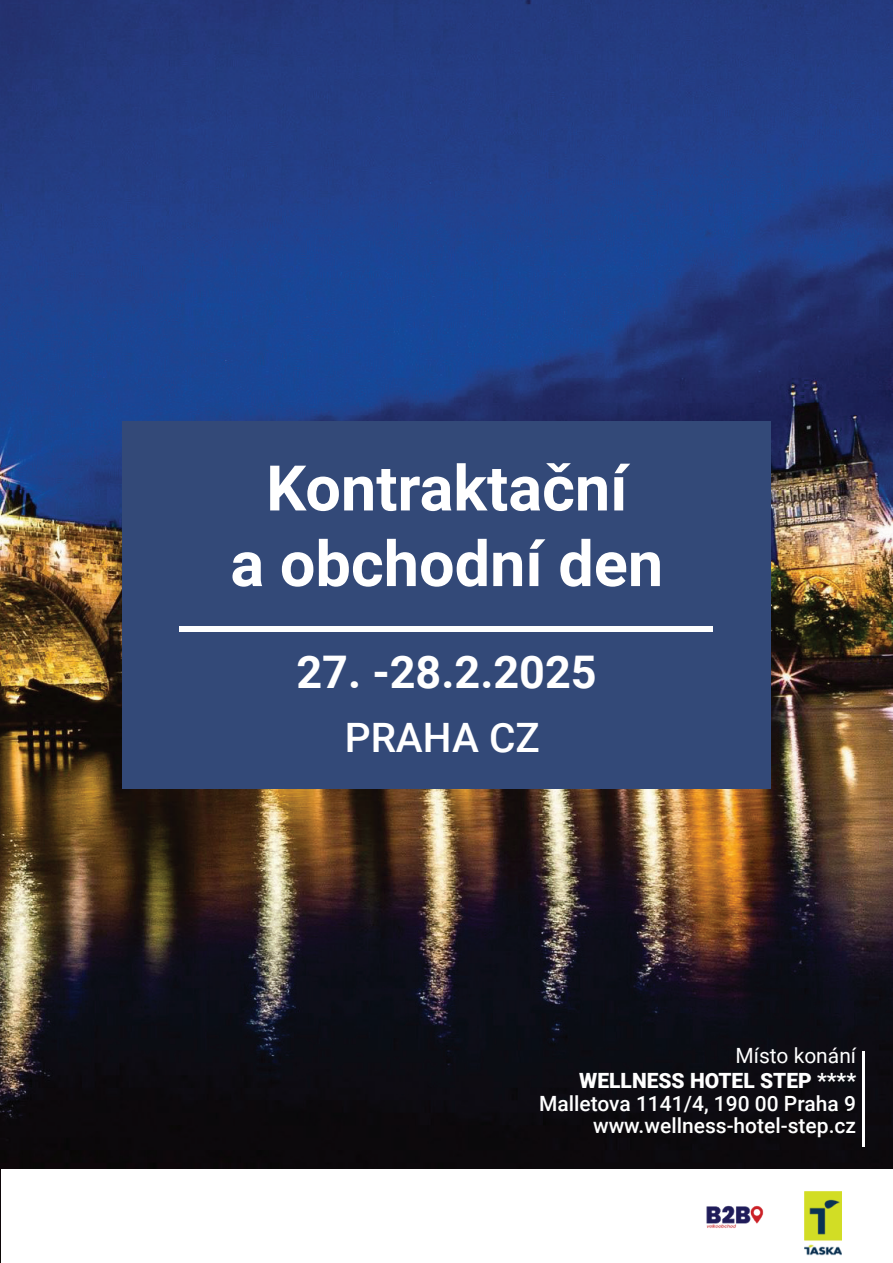
<style>
.page{position:relative;width:893px;height:1263px;background:#fff}
.page>*{position:absolute;margin:0;border:0;box-sizing:border-box;transform-origin:0 0}
.t1{font:700 63px/75.6px "Roboto";color:#fff;text-align:center}
.t2{font:700 45px "Roboto";color:#fff}
.t3{font:500 40.5px "Roboto";color:#fff}
.t4{font:500 21px/22.5px "Roboto";color:#fff;text-align:right}
.t5{font:900 21px "Roboto";color:#fff}
.t6{font:21px "Roboto";color:#fff}
</style>
<div class="page">
<img style="left:0;top:0;width:893px;height:1263px">
<div style="left:2px;top:1169px;width:891px;height:94px;background:#fff"></div>
<div style="left:122px;top:422px;width:649px;height:367px;background:#334978"></div>
<div style="left:180px;top:627px;width:533px;height:5px;background:#fff"></div>
<img style="left:804px;top:1191px;width:38px;height:64px">
<img style="left:706px;top:1205px;width:58px;height:23px">
<hr style="left:862px;top:1051px;width:3px;height:96px;background:#fff">
<h1 class="t1" style="left:230px;top:448px;width:434px">Kontraktační<br>a obchodní den</h1>
<h2 class="t2" style="left:296px;top:641px;width:302px">27. -28.2.2025</h2>
<h3 class="t3" style="left:345px;top:709px;width:197px">PRAHA CZ</h3>
<p class="t6" style="left:735px;top:1041px;width:122px">Místo konání</p>
<p class="t5" style="left:579px;top:1066px;width:278px">WELLNESS HOTEL STEP ****</p>
<p class="t4" style="left:539px;top:1091px;width:319px">Malletova 1141/4, 190 00 Praha 9 www.wellness-hotel-step.cz</p>
</div>
